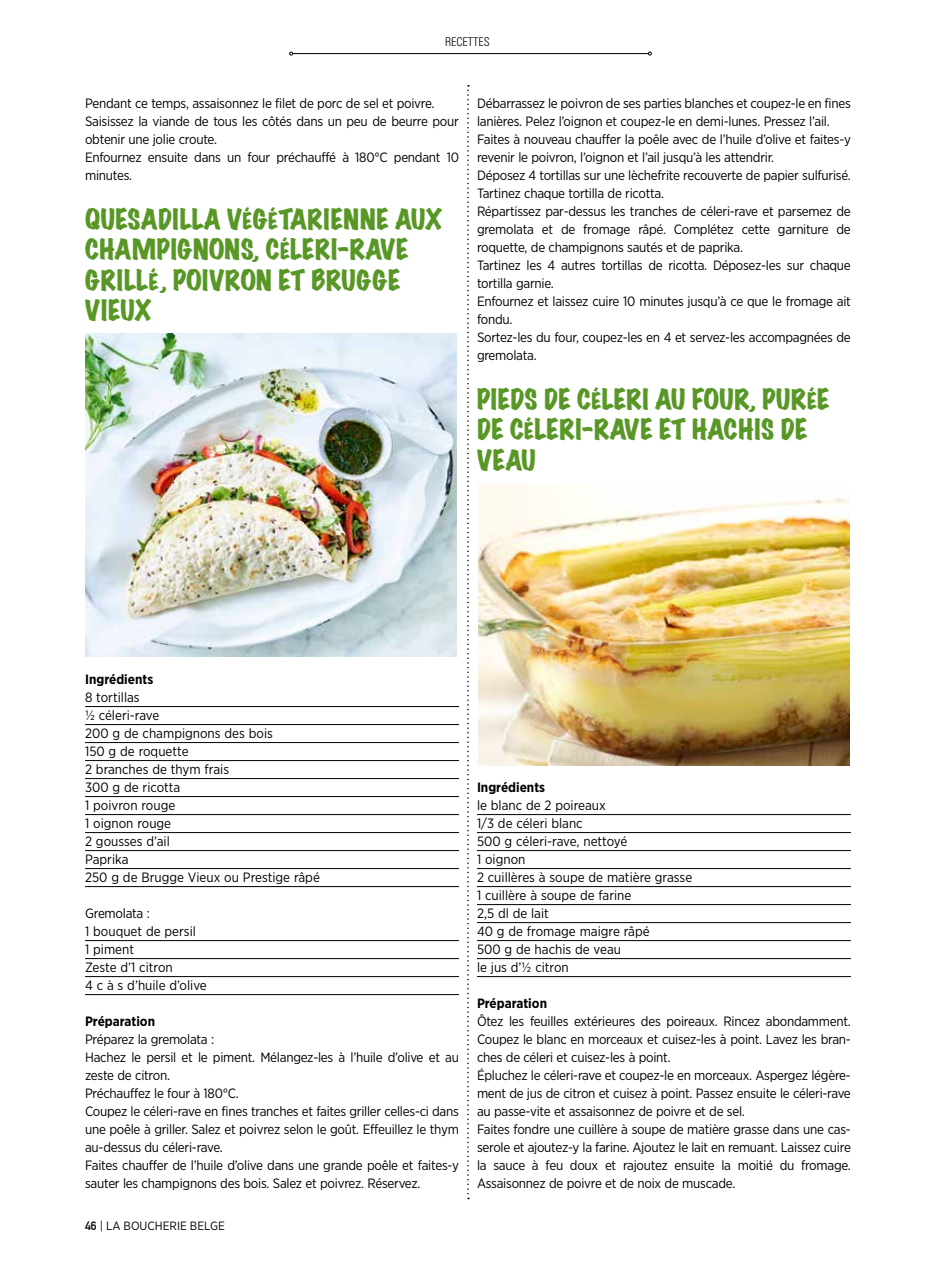
<style>
.page{position:relative;width:936px;height:1263px;background:#fff}
.page>*{position:absolute;margin:0;border:0;box-sizing:border-box;transform-origin:0 0}
.t1{font:expanded 25.5px/30.6px "Marker Felt";letter-spacing:.015em;color:#589726}
.t2{font:13.5px/18px "Gotham Narrow";letter-spacing:-.02em;color:#000}
.t3{font:13.5px/18px "Gotham Narrow";color:#000}
.t4{font:700 13.5px "Gotham Narrow";color:#000}
.t5{font:12px "Gotham Narrow";color:#000}
.t6{font:300 condensed 12px "Univers LT Std";color:#000}
.s1{font-family:"DIN Alternate";font-weight:700}
</style>
<div class="page">
<hr style="left:293px;top:53px;width:355px;height:1px;background:#000">
<hr style="left:85px;top:706px;width:374px;height:1px;background:#000">
<hr style="left:85px;top:724px;width:374px;height:1px;background:#000">
<hr style="left:85px;top:742px;width:374px;height:1px;background:#000">
<hr style="left:85px;top:760px;width:374px;height:1px;background:#000">
<hr style="left:85px;top:778px;width:374px;height:1px;background:#000">
<hr style="left:85px;top:796px;width:374px;height:1px;background:#000">
<hr style="left:85px;top:814px;width:374px;height:1px;background:#000">
<hr style="left:85px;top:832px;width:374px;height:1px;background:#000">
<hr style="left:85px;top:850px;width:374px;height:1px;background:#000">
<hr style="left:85px;top:868px;width:374px;height:1px;background:#000">
<hr style="left:85px;top:886px;width:374px;height:1px;background:#000">
<hr style="left:85px;top:940px;width:374px;height:1px;background:#000">
<hr style="left:85px;top:958px;width:374px;height:1px;background:#000">
<hr style="left:85px;top:976px;width:374px;height:1px;background:#000">
<hr style="left:85px;top:994px;width:374px;height:1px;background:#000">
<hr style="left:477px;top:814px;width:373px;height:1px;background:#000">
<hr style="left:477px;top:832px;width:373px;height:1px;background:#000">
<hr style="left:477px;top:850px;width:373px;height:1px;background:#000">
<hr style="left:477px;top:868px;width:373px;height:1px;background:#000">
<hr style="left:477px;top:886px;width:373px;height:1px;background:#000">
<hr style="left:477px;top:904px;width:373px;height:1px;background:#000">
<hr style="left:477px;top:922px;width:373px;height:1px;background:#000">
<hr style="left:477px;top:940px;width:373px;height:1px;background:#000">
<hr style="left:477px;top:958px;width:373px;height:1px;background:#000">
<hr style="left:477px;top:976px;width:373px;height:1px;background:#000">
<svg style="left:467px;top:85px;width:2px;height:1114px"></svg>
<img style="left:85px;top:333px;width:371px;height:323px">
<img style="left:478px;top:485px;width:371px;height:280px">
<p class="t6" style="left:445px;top:35px;width:46px">RECETTES</p>
<p class="t2" style="left:85px;top:94px;width:375px">Pendant ce temps, assaisonnez le filet de porc de sel et poivre.<br>Saisissez la viande de tous les côtés dans un peu de beurre pour obtenir une jolie croute.<br>Enfournez ensuite dans un four préchauffé à 180°C pendant 10 minutes.</p>
<h1 class="t1" style="left:85px;top:203px;width:358px">QUESADILLA VÉGÉTARIENNE AUX<br>CHAMPIGNONS, CÉLERI-RAVE<br>GRILLÉ, POIVRON ET BRUGGE<br>VIEUX</h1>
<p class="t2" style="left:477px;top:94px;width:375px">Débarrassez le poivron de ses parties blanches et coupez-le en fines lanières. Pelez l’oignon et coupez-le en demi-lunes. Pressez l’ail.<br>Faites à nouveau chauffer la poêle avec de l’huile d’olive et faites-y revenir le poivron, l’oignon et l’ail jusqu’à les attendrir.<br>Déposez 4 tortillas sur une lèchefrite recouverte de papier sulfurisé.<br>Tartinez chaque tortilla de ricotta.<br>Répartissez par-dessus les tranches de céleri-rave et parsemez de gremolata et de fromage râpé. Complétez cette garniture de roquette, de champignons sautés et de paprika.<br>Tartinez les 4 autres tortillas de ricotta. Déposez-les sur chaque tortilla garnie.<br>Enfournez et laissez cuire 10 minutes jusqu’à ce que le fromage ait fondu.<br>Sortez-les du four, coupez-les en 4 et servez-les accompagnées de gremolata.</p>
<h1 class="t1" style="left:477px;top:383px;width:354px">PIEDS DE CÉLERI AU FOUR, PURÉE<br>DE CÉLERI-RAVE ET HACHIS DE<br>VEAU</h1>
<p class="t4" style="left:85px;top:671px;width:70px">Ingrédients</p>
<p class="t3" style="left:85px;top:688px;width:236px">8 tortillas<br>½ céleri-rave<br>200 g de champignons des bois<br>150 g de roquette<br>2 branches de thym frais<br>300 g de ricotta<br>1 poivron rouge<br>1 oignon rouge<br>2 gousses d’ail<br>Paprika<br>250 g de Brugge Vieux ou Prestige râpé</p>
<p class="t3" style="left:85px;top:904px;width:123px">Gremolata :<br>1 bouquet de persil<br>1 piment<br>Zeste d’1 citron<br>4 c à s d’huile d’olive</p>
<p class="t4" style="left:85px;top:1013px;width:72px">Préparation</p>
<p class="t2" style="left:85px;top:1030px;width:375px">Préparez la gremolata :<br>Hachez le persil et le piment. Mélangez-les à l’huile d’olive et au zeste de citron.<br>Préchauffez le four à 180°C.<br>Coupez le céleri-rave en fines tranches et faites griller celles-ci dans une poêle à griller. Salez et poivrez selon le goût. Effeuillez le thym au-dessus du céleri-rave.<br>Faites chauffer de l’huile d’olive dans une grande poêle et faites-y sauter les champignons des bois. Salez et poivrez. Réservez.</p>
<p class="t5" style="left:85px;top:1218px;width:141px"><span class="s1">46</span> | LA BOUCHERIE BELGE</p>
<p class="t4" style="left:477px;top:779px;width:70px">Ingrédients</p>
<p class="t3" style="left:477px;top:796px;width:217px">le blanc de 2 poireaux<br>1/3 de céleri blanc<br>500 g céleri-rave, nettoyé<br>1 oignon<br>2 cuillères à soupe de matière grasse<br>1 cuillère à soupe de farine<br>2,5 dl de lait<br>40 g de fromage maigre râpé<br>500 g de hachis de veau<br>le jus d’½ citron</p>
<p class="t4" style="left:477px;top:995px;width:72px">Préparation</p>
<p class="t2" style="left:477px;top:1012px;width:375px">Ôtez les feuilles extérieures des poireaux. Rincez abondamment.<br>Coupez le blanc en morceaux et cuisez-les à point. Lavez les bran&shy;ches de céleri et cuisez-les à point.<br>Épluchez le céleri-rave et coupez-le en morceaux. Aspergez légère&shy;ment de jus de citron et cuisez à point. Passez ensuite le céleri-rave au passe-vite et assaisonnez de poivre et de sel.<br>Faites fondre une cuillère à soupe de matière grasse dans une cas&shy;serole et ajoutez-y la farine. Ajoutez le lait en remuant. Laissez cuire la sauce à feu doux et rajoutez ensuite la moitié du fromage.<br>Assaisonnez de poivre et de noix de muscade.</p>
</div>
